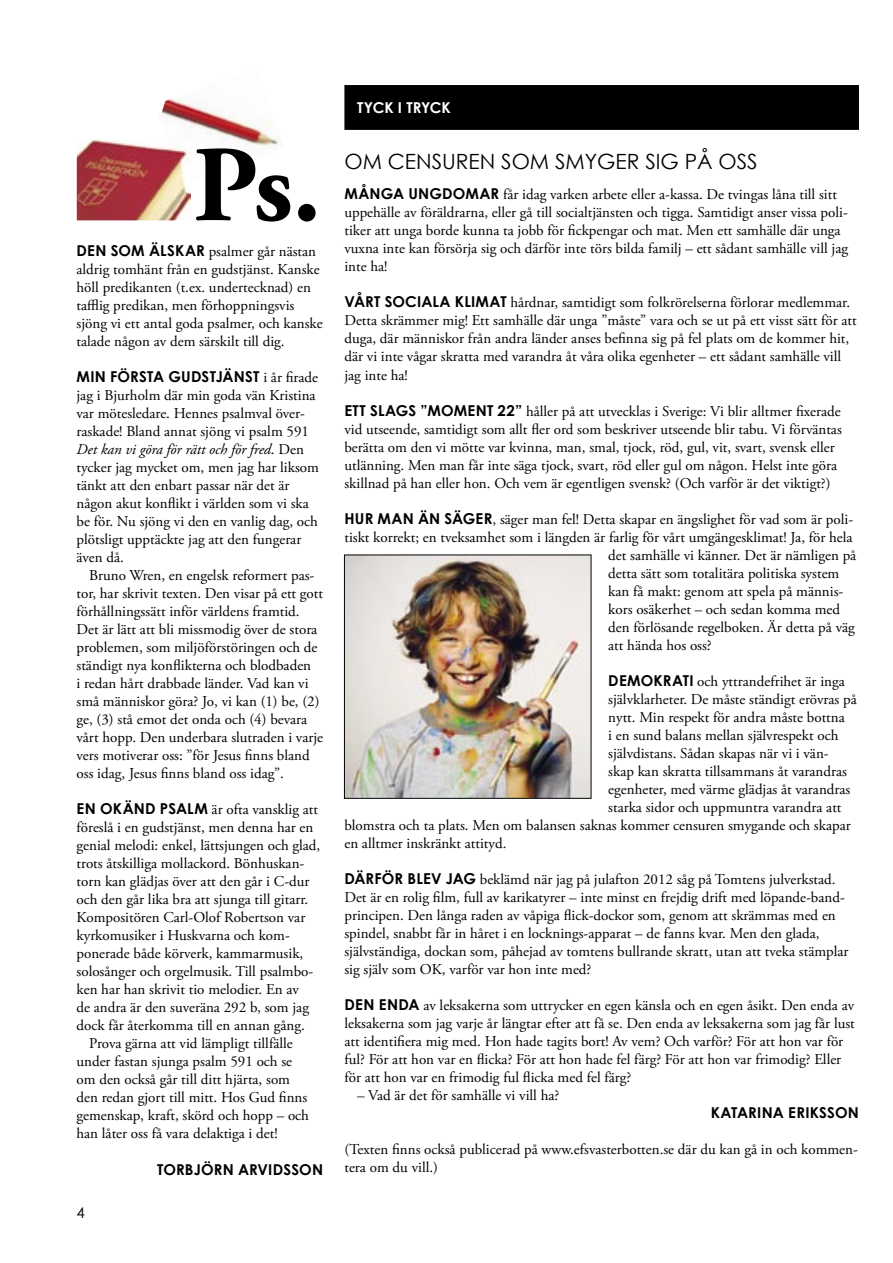
<style>
.page{position:relative;width:893px;height:1263px;background:#fff}
.page>*{position:absolute;margin:0;border:0;box-sizing:border-box;transform-origin:0 0}
.Brödtext_svart_G_10_ej_indrag{font:700 108px "Adobe Garamond Pro";color:#000}
.Mindre_rubrik_versaler_CG_14{font:21px "Century Gothic";color:#000}
.Brödtext_svart_G_10_ej_indrag-2{font:15px/18px "Adobe Garamond Pro";color:#000}
.Brödtext_svart_G_10{font:15px/18px "Adobe Garamond Pro";color:#000}
.Brödtext_svart_G_10_ej_indrag-3{font:700 15px "Century Gothic";letter-spacing:.01em;color:#000}
.t1{font:700 15px "Century Gothic";color:#fff}
.t2{font:15px "Century Gothic";color:#000}
.s1{font-family:"Century Gothic";font-weight:700}
.s2{font-style:italic}
</style>
<div class="page">
<img style="left:163px;top:96px;width:119px;height:51px">
<svg style="left:161px;top:96px;width:9px;height:18px"></svg>
<img style="left:77px;top:140px;width:114px;height:81px">
<div style="left:344px;top:85px;width:515px;height:45px;background:#000"></div>
<img style="left:346px;top:557px;width:243px;height:239px">
<p class="Brödtext_svart_G_10_ej_indrag" style="left:193px;top:123px;width:129px">Ps.</p>
<p class="Brödtext_svart_G_10_ej_indrag-2" style="left:77px;top:243px;width:248px"><span class="s1">DEN SOM ÄLSKAR</span> psalmer går nästan aldrig tomhänt från en gudstjänst. Kanske höll predikanten (t.ex. undertecknad) en tafflig predikan, men förhoppningsvis sjöng vi ett antal goda psalmer, och kanske talade någon av dem särskilt till dig.</p>
<p class="Brödtext_svart_G_10_ej_indrag-2" style="left:77px;top:369px;width:244px"><span class="s1">MIN FÖRSTA GUDSTJÄNST</span> i år firade jag i Bjurholm där min goda vän Kristina var mötesledare. Hennes psalmval över&shy;raskade! Bland annat sjöng vi psalm 591<br><span class="s2">Det kan vi göra för rätt och för fred</span>. Den tycker jag mycket om, men jag har liksom tänkt att den enbart passar när det är någon akut konflikt i världen som vi ska be för. Nu sjöng vi den en vanlig dag, och plötsligt upptäckte jag att den fungerar även då.</p>
<p class="Brödtext_svart_G_10" style="left:77px;top:567px;width:248px;text-indent:13px">Bruno Wren, en engelsk reformert pas&shy;tor, har skrivit texten. Den visar på ett gott förhållningssätt inför världens framtid.<br>Det är lätt att bli missmodig över de stora problemen, som miljöförstöringen och de ständigt nya konflikterna och blodbaden<br>i redan hårt drabbade länder. Vad kan vi små människor göra? Jo, vi kan (1) be, (2) ge, (3) stå emot det onda och (4) bevara vårt hopp. Den underbara slutraden i varje vers motiverar oss: ”för Jesus finns bland oss idag, Jesus finns bland oss idag”.</p>
<p class="Brödtext_svart_G_10_ej_indrag-2" style="left:77px;top:801px;width:245px"><span class="s1">EN OKÄND PSALM</span> är ofta vansklig att föreslå i en gudstjänst, men denna har en genial melodi: enkel, lättsjungen och glad, trots åtskilliga mollackord. Bönhuskan&shy;torn kan glädjas över att den går i C-dur och den går lika bra att sjunga till gitarr.<br>Kompositören Carl-Olof Robertson var kyrkomusiker i Huskvarna och kom&shy;ponerade både körverk, kammarmusik, solosånger och orgelmusik. Till psalmbo&shy;ken har han skrivit tio melodier. En av<br>de andra är den suveräna 292 b, som jag dock får återkomma till en annan gång.</p>
<p class="Brödtext_svart_G_10" style="left:77px;top:1035px;width:234px;text-indent:13px">Prova gärna att vid lämpligt tillfälle under fastan sjunga psalm 591 och se om den också går till ditt hjärta, som den redan gjort till mitt. Hos Gud finns gemenskap, kraft, skörd och hopp – och han låter oss få vara delaktiga i det!</p>
<p class="t2" style="left:77px;top:1201px;width:10px">4</p>
<p class="Brödtext_svart_G_10_ej_indrag-3" style="left:157px;top:1158px;width:167px">TORBJÖRN ARVIDSSON</p>
<p class="t1" style="left:357px;top:96px;width:95px">TYCK I TRYCK</p>
<p class="Mindre_rubrik_versaler_CG_14" style="left:344px;top:146px;width:415px">OM CENSUREN SOM SMYGER SIG PÅ OSS</p>
<p class="Brödtext_svart_G_10_ej_indrag-2" style="left:344px;top:186px;width:505px"><span class="s1">MÅNGA UNGDOMAR</span> får idag varken arbete eller a-kassa. De tvingas låna till sitt uppehälle av föräldrarna, eller gå till socialtjänsten och tigga. Samtidigt anser vissa poli&shy;tiker att unga borde kunna ta jobb för fickpengar och mat. Men ett samhälle där unga vuxna inte kan försörja sig och därför inte törs bilda familj – ett sådant samhälle vill jag inte ha!</p>
<p class="Brödtext_svart_G_10_ej_indrag-2" style="left:344px;top:294px;width:514px"><span class="s1">VÅRT SOCIALA KLIMAT</span> hårdnar, samtidigt som folkrörelserna förlorar medlemmar.<br>Detta skrämmer mig! Ett samhälle där unga ”måste” vara och se ut på ett visst sätt för att duga, där människor från andra länder anses befinna sig på fel plats om de kommer hit, där vi inte vågar skratta med varandra åt våra olika egenheter – ett sådant samhälle vill jag inte ha!</p>
<p class="Brödtext_svart_G_10_ej_indrag-2" style="left:344px;top:402px;width:499px"><span class="s1">ETT SLAGS ”MOMENT 22”</span> håller på att utvecklas i Sverige: Vi blir alltmer fixerade vid utseende, samtidigt som allt fler ord som beskriver utseende blir tabu. Vi förväntas berätta om den vi mötte var kvinna, man, smal, tjock, röd, gul, vit, svart, svensk eller utlänning. Men man får inte säga tjock, svart, röd eller gul om någon. Helst inte göra skillnad på han eller hon. Och vem är egentligen svensk? (Och varför är det viktigt?)</p>
<p class="Brödtext_svart_G_10_ej_indrag-2" style="left:344px;top:510px;width:510px"><span class="s1">HUR MAN ÄN SÄGER</span>, säger man fel! Detta skapar en ängslighet för vad som är poli-</p>
<p class="Brödtext_svart_G_10_ej_indrag-2" style="left:344px;top:528px;width:510px">tiskt korrekt; en tveksamhet som i längden är farlig för vårt umgängesklimat! Ja, för hela</p>
<p class="Brödtext_svart_G_10_ej_indrag-2" style="left:608px;top:546px;width:250px">det samhälle vi känner. Det är nämligen på</p>
<p class="Brödtext_svart_G_10_ej_indrag-2" style="left:608px;top:564px;width:233px">detta sätt som totalitära politiska system</p>
<p class="Brödtext_svart_G_10_ej_indrag-2" style="left:608px;top:582px;width:237px">kan få makt: genom att spela på männis-</p>
<p class="Brödtext_svart_G_10_ej_indrag-2" style="left:608px;top:600px;width:233px">kors osäkerhet – och sedan komma med</p>
<p class="Brödtext_svart_G_10_ej_indrag-2" style="left:608px;top:618px;width:248px">den förlösande regelboken. Är detta på väg</p>
<p class="Brödtext_svart_G_10_ej_indrag-2" style="left:608px;top:636px;width:105px">att hända hos oss?</p>
<p class="Brödtext_svart_G_10_ej_indrag-2" style="left:608px;top:672px;width:238px"><span class="s1">DEMOKRATI</span> och yttrandefrihet är inga</p>
<p class="Brödtext_svart_G_10_ej_indrag-2" style="left:608px;top:690px;width:250px">självklarheter. De måste ständigt erövras på</p>
<p class="Brödtext_svart_G_10_ej_indrag-2" style="left:608px;top:708px;width:238px">nytt. Min respekt för andra måste bottna</p>
<p class="Brödtext_svart_G_10_ej_indrag-2" style="left:608px;top:726px;width:232px">i en sund balans mellan självrespekt och</p>
<p class="Brödtext_svart_G_10_ej_indrag-2" style="left:608px;top:744px;width:222px">självdistans. Sådan skapas när vi i vän-</p>
<p class="Brödtext_svart_G_10_ej_indrag-2" style="left:608px;top:762px;width:240px">skap kan skratta tillsammans åt varandras</p>
<p class="Brödtext_svart_G_10_ej_indrag-2" style="left:608px;top:780px;width:244px">egenheter, med värme glädjas åt varandras</p>
<p class="Brödtext_svart_G_10_ej_indrag-2" style="left:608px;top:798px;width:235px">starka sidor och uppmuntra varandra att</p>
<p class="Brödtext_svart_G_10_ej_indrag-2" style="left:344px;top:816px;width:508px">blomstra och ta plats. Men om balansen saknas kommer censuren smygande och skapar</p>
<p class="Brödtext_svart_G_10_ej_indrag-2" style="left:344px;top:834px;width:164px">en alltmer inskränkt attityd.</p>
<p class="Brödtext_svart_G_10_ej_indrag-2" style="left:344px;top:870px;width:506px"><span class="s1">DÄRFÖR BLEV JAG</span> beklämd när jag på julafton 2012 såg på Tomtens julverkstad.<br>Det är en rolig film, full av karikatyrer – inte minst en frejdig drift med löpande-band&shy;principen. Den långa raden av våpiga flick-dockor som, genom att skrämmas med en spindel, snabbt får in håret i en locknings-apparat – de fanns kvar. Men den glada, självständiga, dockan som, påhejad av tomtens bullrande skratt, utan att tveka stämplar sig själv som OK, varför var hon inte med?</p>
<p class="Brödtext_svart_G_10_ej_indrag-2" style="left:344px;top:996px;width:512px"><span class="s1">DEN ENDA</span> av leksakerna som uttrycker en egen känsla och en egen åsikt. Den enda av leksakerna som jag varje år längtar efter att få se. Den enda av leksakerna som jag får lust att identifiera mig med. Hon hade tagits bort! Av vem? Och varför? För att hon var för ful? För att hon var en flicka? För att hon hade fel färg? För att hon var frimodig? Eller för att hon var en frimodig ful flicka med fel färg?</p>
<p class="Brödtext_svart_G_10" style="left:357px;top:1086px;width:204px">– Vad är det för samhälle vi vill ha?</p>
<p class="Brödtext_svart_G_10_ej_indrag-3" style="left:711px;top:1101px;width:150px">KATARINA ERIKSSON</p>
<p class="Brödtext_svart_G_10_ej_indrag-2" style="left:344px;top:1140px;width:515px">(Texten finns också publicerad på www.efsvasterbotten.se där du kan gå in och kommen&shy;tera om du vill.)</p>
</div>
